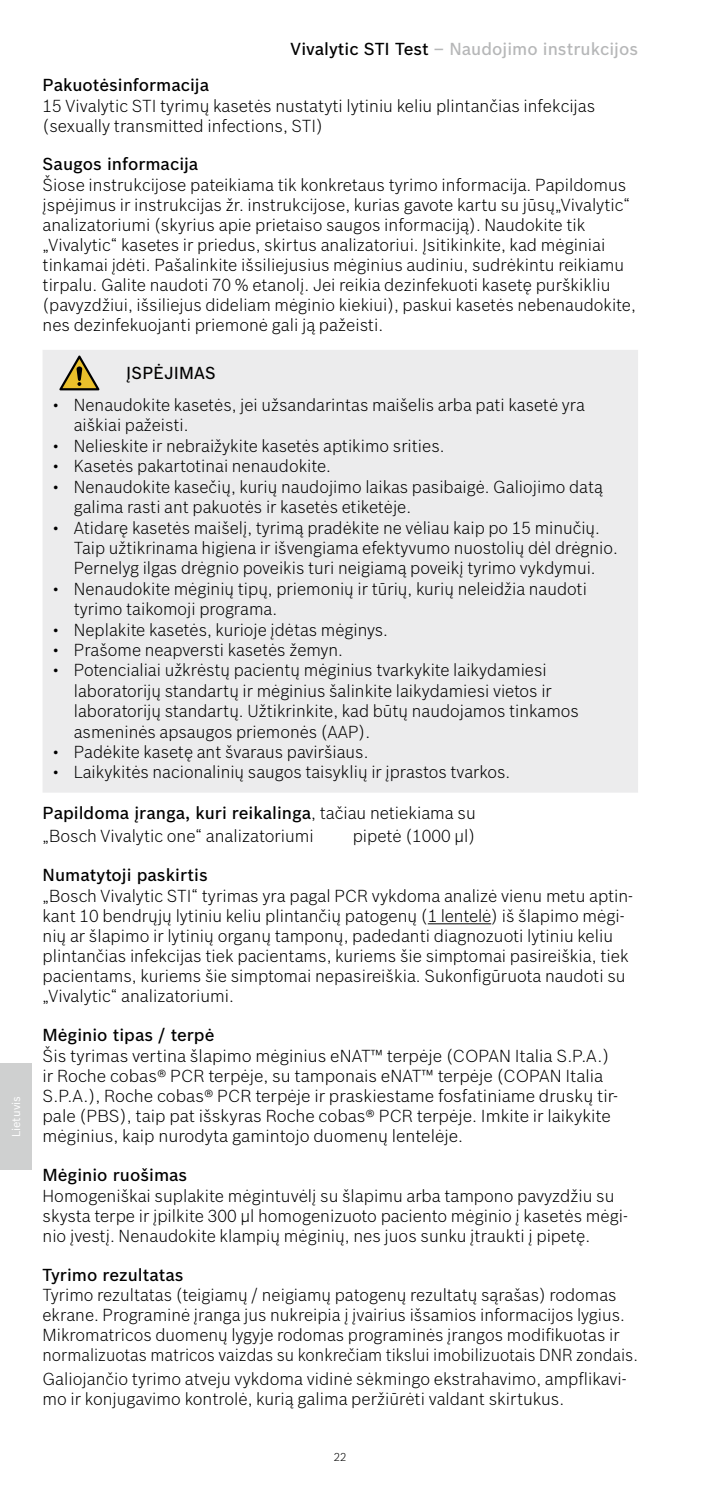
<style>
.page{position:relative;width:709px;height:1489px;background:#fff}
.page>*{position:absolute;margin:0;border:0;box-sizing:border-box;transform-origin:0 0}
.t1{font:300 17px/20px "Bosch Sans";color:#000}
.t2{font:500 17px "Bosch Sans";color:#000}
.t3{font:500 17px "Bosch Sans";color:#b6b7b8}
.t4{font:11.25px "Bosch Sans";color:#fff}
.t5{font:300 11.25px "Bosch Sans";color:#000}
.s1{color:#000}
.s2{font-weight:500}
</style>
<div class="page">
<div style="left:0;top:1063px;width:32px;height:106px;background:#cfd0d0"></div>
<hr style="left:428px;top:923px;width:63px;height:1px;background:#000">
<div style="left:43px;top:350px;width:595px;height:442px;background:#ececed"></div>
<svg style="left:59px;top:355px;width:40px;height:35px"></svg>
<p class="t4" style="left:8px;top:1137px;width:43px;rotate:-90deg">Lietuvis</p>
<p class="t3" style="left:291px;top:36px;width:349px"><span class="s1">Vivalytic STI Test</span> – Naudojimo instrukcijos</p>
<p class="t2" style="left:43px;top:72px;width:168px">Pakuotėsinformacija</p>
<p class="t1" style="left:43px;top:94px;width:554px">15 Vivalytic STI tyrimų kasetės nustatyti lytiniu keliu plintančias infekcijas (sexually transmitted infections, STI)</p>
<p class="t2" style="left:43px;top:152px;width:157px">Saugos informacija</p>
<p class="t1" style="left:43px;top:174px;width:595px">Šiose instrukcijose pateikiama tik konkretaus tyrimo informacija. Papildomus įspėjimus ir instrukcijas žr. instrukcijose, kurias gavote kartu su jūsų„Vivalytic“ analizatoriumi (skyrius apie prietaiso saugos informaciją). Naudokite tik „Vivalytic“ kasetes ir priedus, skirtus analizatoriui. Įsitikinkite, kad mėginiai tinkamai įdėti. Pašalinkite išsiliejusius mėginius audiniu, sudrėkintu reikiamu tirpalu. Galite naudoti 70 % etanolį. Jei reikia dezinfekuoti kasetę purškikliu (pavyzdžiui, išsiliejus dideliam mėginio kiekiui), paskui kasetės nebenaudokite, nes dezinfekuojanti priemonė gali ją pažeisti.</p>
<p class="t2" style="left:126px;top:360px;width:91px">ĮSPĖJIMAS</p>
<p class="t1" style="left:74px;top:393px;width:512px;text-indent:-21px">• Nenaudokite kasetės, jei užsandarintas maišelis arba pati kasetė yra aiškiai pažeisti.</p>
<p class="t1" style="left:53px;top:434px;width:393px">• Nelieskite ir nebraižykite kasetės aptikimo srities.</p>
<p class="t1" style="left:53px;top:455px;width:280px">• Kasetės pakartotinai nenaudokite.</p>
<p class="t1" style="left:74px;top:475px;width:530px;text-indent:-21px">• Nenaudokite kasečių, kurių naudojimo laikas pasibaigė. Galiojimo datą galima rasti ant pakuotės ir kasetės etiketėje.</p>
<p class="t1" style="left:74px;top:516px;width:545px;text-indent:-21px">• Atidarę kasetės maišelį, tyrimą pradėkite ne vėliau kaip po 15 minučių.<br>Taip užtikrinama higiena ir išvengiama efektyvumo nuostolių dėl drėgnio.<br>Pernelyg ilgas drėgnio poveikis turi neigiamą poveikį tyrimo vykdymui.</p>
<p class="t1" style="left:74px;top:577px;width:514px;text-indent:-21px">• Nenaudokite mėginių tipų, priemonių ir tūrių, kurių neleidžia naudoti tyrimo taikomoji programa.</p>
<p class="t1" style="left:53px;top:618px;width:337px">• Neplakite kasetės, kurioje įdėtas mėginys.</p>
<p class="t1" style="left:53px;top:638px;width:292px">• Prašome neapversti kasetės žemyn.</p>
<p class="t1" style="left:74px;top:659px;width:506px;text-indent:-21px">• Potencialiai užkrėstų pacientų mėginius tvarkykite laikydamiesi laboratorijų standartų ir mėginius šalinkite laikydamiesi vietos ir laboratorijų standartų. Užtikrinkite, kad būtų naudojamos tinkamos asmeninės apsaugos priemonės (AAP).</p>
<p class="t1" style="left:53px;top:740px;width:317px">• Padėkite kasetę ant švaraus paviršiaus.</p>
<p class="t1" style="left:53px;top:761px;width:459px">• Laikykitės nacionalinių saugos taisyklių ir įprastos tvarkos.</p>
<p class="t1" style="left:43px;top:799px;width:435px;line-height:23.5px"><span class="s2">Papildoma įranga, kuri reikalinga</span>, tačiau netiekiama su „Bosch Vivalytic one“ analizatoriumi</p>
<p class="t1" style="left:353px;top:825px;width:124px">pipetė (1000 µl)</p>
<p class="t2" style="left:43px;top:862px;width:167px">Numatytoji paskirtis</p>
<p class="t1" style="left:43px;top:884px;width:592px">„Bosch Vivalytic STI“ tyrimas yra pagal PCR vykdoma analizė vienu metu aptin&shy;kant 10 bendrųjų lytiniu keliu plintančių patogenų (1 lentelė) iš šlapimo mėgi&shy;nių ar šlapimo ir lytinių organų tamponų, padedanti diagnozuoti lytiniu keliu plintančias infekcijas tiek pacientams, kuriems šie simptomai pasireiškia, tiek pacientams, kuriems šie simptomai nepasireiškia. Sukonfigūruota naudoti su „Vivalytic“ analizatoriumi.</p>
<p class="t2" style="left:43px;top:1022px;width:173px">Mėginio tipas / terpė</p>
<p class="t1" style="left:43px;top:1044px;width:577px">Šis tyrimas vertina šlapimo mėginius eNAT™ terpėje (COPAN Italia S.P.A.) ir Roche cobas® PCR terpėje, su tamponais eNAT™ terpėje (COPAN Italia S.P.A.), Roche cobas® PCR terpėje ir praskiestame fosfatiniame druskų tir&shy;pale (PBS), taip pat išskyras Roche cobas® PCR terpėje. Imkite ir laikykite mėginius, kaip nurodyta gamintojo duomenų lentelėje.</p>
<p class="t2" style="left:43px;top:1162px;width:146px">Mėginio ruošimas</p>
<p class="t1" style="left:43px;top:1184px;width:587px">Homogeniškai suplakite mėgintuvėlį su šlapimu arba tampono pavyzdžiu su skysta terpe ir įpilkite 300 μl homogenizuoto paciento mėginio į kasetės mėgi&shy;nio įvestį. Nenaudokite klampių mėginių, nes juos sunku įtraukti į pipetę.</p>
<p class="t2" style="left:43px;top:1261px;width:143px">Tyrimo rezultatas</p>
<p class="t1" style="left:43px;top:1283px;width:597px">Tyrimo rezultatas (teigiamų / neigiamų patogenų rezultatų sąrašas) rodomas ekrane. Programinė įranga jus nukreipia į įvairius išsamios informacijos lygius.<br>Mikromatricos duomenų lygyje rodomas programinės įrangos modifikuotas ir normalizuotas matricos vaizdas su konkrečiam tikslui imobilizuotais DNR zondais.</p>
<p class="t1" style="left:43px;top:1367px;width:585px">Galiojančio tyrimo atveju vykdoma vidinė sėkmingo ekstrahavimo, ampflikavi&shy;mo ir konjugavimo kontrolė, kurią galima peržiūrėti valdant skirtukus.</p>
<p class="t5" style="left:334px;top:1449px;width:14px">22</p>
</div>
